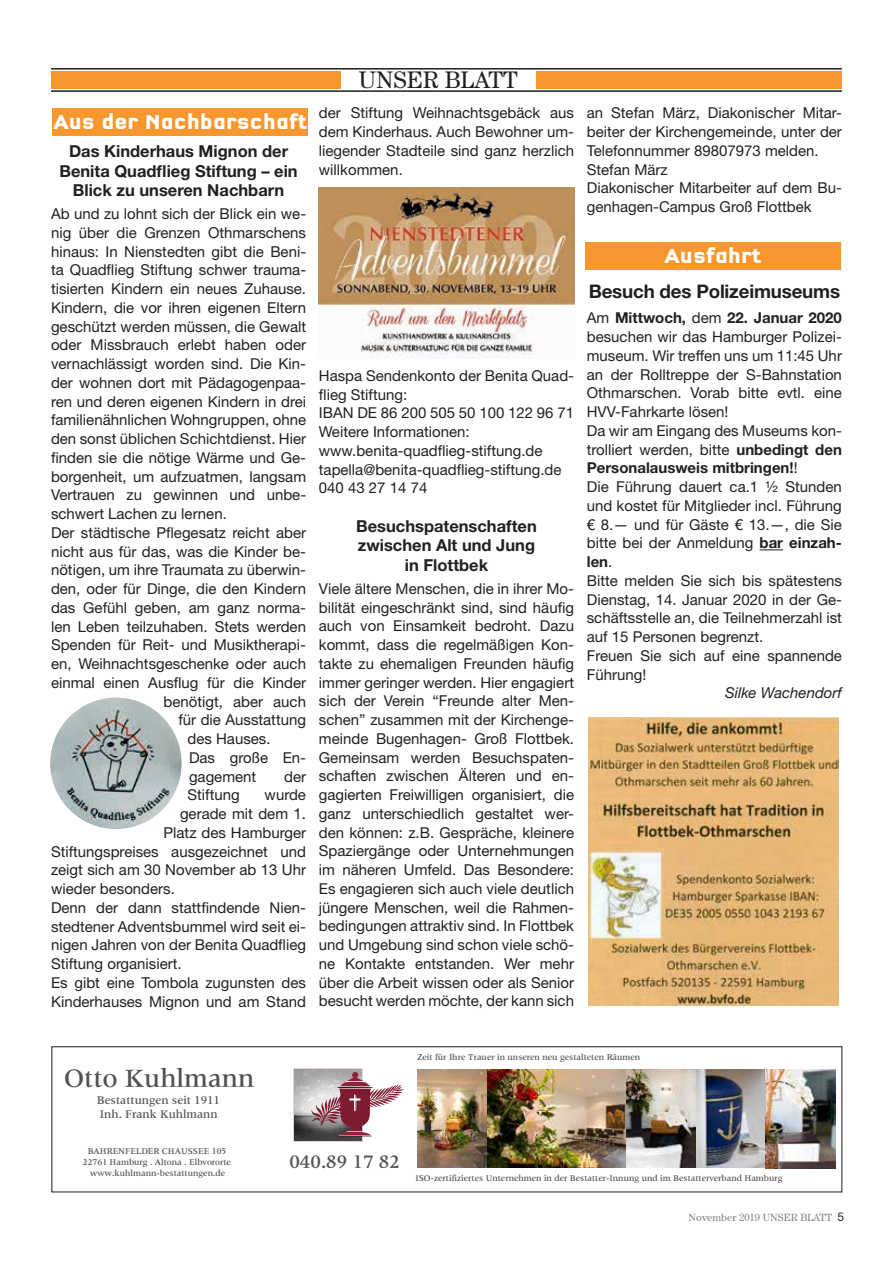
<style>
.page{position:relative;width:893px;height:1263px;background:#fff}
.page>*{position:absolute;margin:0;border:0;box-sizing:border-box;transform-origin:0 0}
.t1{font:27px "Latin 725 Md BT";color:#54524f}
.t2{font:24px "Century Std";color:#231f20}
.t3{font:700 21px "Q Type Cond";letter-spacing:-.03em;color:#fff}
.t4{font:19.5px "Latin 725 Md BT";color:#54524f}
.t5{font:700 18.75px "Helvetica Neue LT Std";letter-spacing:-.01em;color:#231f20}
.t6{font:700 16.5px/19.5px "Helvetica Neue LT Std";color:#231f20;text-align:center}
.t7{font:15px/18.8px "Helvetica Neue LT Std";color:#231f20}
.t8{font:italic 15px "Helvetica Neue LT Std";color:#231f20}
.t9{font:12px/13.5px "Latin 725 Md BT";color:#54524f}
.t10{font:10.5px "Century Std";color:#808285}
.t11{font:9px/11.1px "Latin 725 Md BT";color:#54524f;text-align:center}
.s1{font-weight:700}
.s2{font-family:"Helvetica Neue LT Std";font-size:12px;color:#231f20}
</style>
<div class="page">
<div style="left:51px;top:72px;width:791px;height:17px;background:#f7972d"></div>
<hr style="left:51px;top:68px;width:791px;height:2px;background:#231f20">
<hr style="left:51px;top:90px;width:791px;height:2px;background:#231f20">
<div style="left:341px;top:71px;width:195px;height:19px;background:#fff"></div>
<svg style="left:759px;top:549px;width:24px;height:1px"></svg>
<img style="left:589px;top:718px;width:249px;height:287px">
<div style="left:53px;top:108px;width:255px;height:27px;background:#f7972d"></div>
<img style="left:50px;top:697px;width:132px;height:132px;border-radius:66px">
<img style="left:319px;top:188px;width:255px;height:170px">
<div style="left:585px;top:242px;width:255px;height:28px;background:#f7972d"></div>
<div style="left:51px;top:1046px;width:791px;height:146px;border:1px solid #1f1a17"></div>
<svg style="left:294px;top:1069px;width:110px;height:73px"></svg>
<img style="left:417px;top:1069px;width:418px;height:99px">
<h3 class="t3" style="left:53px;top:109px;width:256px">Aus der Nachbarschaft</h3>
<p class="t6" style="left:59px;top:141px;width:240px">Das Kinderhaus Mignon der<br>Benita Quadflieg Stiftung – ein<br>Blick zu unseren Nachbarn</p>
<p class="t7" style="left:51px;top:204px;width:257px">Ab und zu lohnt sich der Blick ein we-</p>
<p class="t7" style="left:51px;top:223px;width:257px">nig über die Grenzen Othmarschens</p>
<p class="t7" style="left:51px;top:242px;width:257px">hinaus: In Nienstedten gibt die Beni-</p>
<p class="t7" style="left:51px;top:260px;width:257px">ta Quadflieg Stiftung schwer trauma-</p>
<p class="t7" style="left:51px;top:279px;width:257px">tisierten Kindern ein neues Zuhause.</p>
<p class="t7" style="left:51px;top:298px;width:257px">Kindern, die vor ihren eigenen Eltern</p>
<p class="t7" style="left:51px;top:317px;width:257px">geschützt werden müssen, die Gewalt</p>
<p class="t7" style="left:51px;top:335px;width:257px">oder Missbrauch erlebt haben oder</p>
<p class="t7" style="left:51px;top:354px;width:257px">vernachlässigt worden sind. Die Kin-</p>
<p class="t7" style="left:51px;top:373px;width:257px">der wohnen dort mit Pädagogenpaa-</p>
<p class="t7" style="left:51px;top:392px;width:257px">ren und deren eigenen Kindern in drei</p>
<p class="t7" style="left:51px;top:410px;width:257px">familienähnlichen Wohngruppen, ohne</p>
<p class="t7" style="left:51px;top:429px;width:257px">den sonst üblichen Schichtdienst. Hier</p>
<p class="t7" style="left:51px;top:448px;width:257px">finden sie die nötige Wärme und Ge-</p>
<p class="t7" style="left:51px;top:467px;width:257px">borgenheit, um aufzuatmen, langsam</p>
<p class="t7" style="left:51px;top:485px;width:257px">Vertrauen zu gewinnen und unbe-</p>
<p class="t7" style="left:51px;top:504px;width:177px">schwert Lachen zu lernen.</p>
<p class="t7" style="left:51px;top:523px;width:257px">Der städtische Pflegesatz reicht aber</p>
<p class="t7" style="left:51px;top:542px;width:257px">nicht aus für das, was die Kinder be-</p>
<p class="t7" style="left:51px;top:560px;width:257px">nötigen, um ihre Traumata zu überwin-</p>
<p class="t7" style="left:51px;top:579px;width:257px">den, oder für Dinge, die den Kindern</p>
<p class="t7" style="left:51px;top:598px;width:256px">das Gefühl geben, am ganz norma-</p>
<p class="t7" style="left:51px;top:617px;width:257px">len Leben teilzuhaben. Stets werden</p>
<p class="t7" style="left:51px;top:635px;width:256px">Spenden für Reit- und Musiktherapi-</p>
<p class="t7" style="left:51px;top:654px;width:256px">en, Weihnachtsgeschenke oder auch</p>
<p class="t7" style="left:51px;top:673px;width:257px">einmal einen Ausflug für die Kinder</p>
<p class="t7" style="left:164px;top:692px;width:144px">benötigt, aber auch</p>
<p class="t7" style="left:179px;top:710px;width:129px">für die Ausstattung</p>
<p class="t7" style="left:188px;top:729px;width:85px">des Hauses.</p>
<p class="t7" style="left:189px;top:748px;width:118px">Das große En-</p>
<p class="t7" style="left:189px;top:767px;width:69px">gagement</p>
<p class="t7" style="left:284px;top:767px;width:23px">der</p>
<p class="t7" style="left:188px;top:785px;width:54px">Stiftung</p>
<p class="t7" style="left:265px;top:785px;width:43px">wurde</p>
<p class="t7" style="left:180px;top:804px;width:128px">gerade mit dem 1.</p>
<p class="t7" style="left:164px;top:823px;width:144px">Platz des Hamburger</p>
<p class="t7" style="left:51px;top:842px;width:257px">Stiftungspreises ausgezeichnet und</p>
<p class="t7" style="left:51px;top:860px;width:256px">zeigt sich am 30 November ab 13 Uhr</p>
<p class="t7" style="left:51px;top:879px;width:125px">wieder besonders.</p>
<p class="t7" style="left:51px;top:898px;width:255px">Denn der dann stattfindende Nien-</p>
<p class="t7" style="left:51px;top:917px;width:256px">stedtener Adventsbummel wird seit ei-</p>
<p class="t7" style="left:51px;top:935px;width:257px">nigen Jahren von der Benita Quadflieg</p>
<p class="t7" style="left:51px;top:954px;width:132px">Stiftung organisiert.</p>
<p class="t7" style="left:51px;top:973px;width:256px">Es gibt eine Tombola zugunsten des</p>
<p class="t7" style="left:51px;top:992px;width:256px">Kinderhauses Mignon und am Stand</p>
<h2 class="t2" style="left:359px;top:65px;width:160px">UNSER BLATT</h2>
<p class="t7" style="left:319px;top:104px;width:257px;text-align:justify">der Stiftung Weihnachtsgebäck aus dem Kinderhaus. Auch Bewohner um&shy;liegender Stadteile sind ganz herzlich willkommen.</p>
<p class="t7" style="left:319px;top:366px;width:257px">Haspa Sendenkonto der Benita Quad&shy;flieg Stiftung:<br>IBAN DE 86 200 505 50 100 122 96 71<br>Weitere Informationen: www.benita-quadflieg-stiftung.de tapella@benita-quadflieg-stiftung.de<br>040 43 27 14 74</p>
<p class="t6" style="left:356px;top:516px;width:182px">Besuchspatenschaften zwischen Alt und Jung in Flottbek</p>
<p class="t7" style="left:319px;top:579px;width:257px;text-align:justify">Viele ältere Menschen, die in ihrer Mo&shy;bilität eingeschränkt sind, sind häufig auch von Einsamkeit bedroht. Dazu kommt, dass die regelmäßigen Kon&shy;takte zu ehemaligen Freunden häufig immer geringer werden. Hier engagiert sich der Verein “Freunde alter Men&shy;schen” zusammen mit der Kirchenge&shy;meinde Bugenhagen- Groß Flottbek.<br>Gemeinsam werden Besuchspaten&shy;schaften zwischen Älteren und en&shy;gagierten Freiwilligen organisiert, die ganz unterschiedlich gestaltet wer&shy;den können: z.B. Gespräche, kleinere Spaziergänge oder Unternehmungen im näheren Umfeld. Das Besondere:<br>Es engagieren sich auch viele deutlich jüngere Menschen, weil die Rahmen&shy;bedingungen attraktiv sind. In Flottbek und Umgebung sind schon viele schö&shy;ne Kontakte entstanden. Wer mehr über die Arbeit wissen oder als Senior besucht werden möchte, der kann sich</p>
<p class="t7" style="left:587px;top:104px;width:257px">an Stefan März, Diakonischer Mitar&shy;beiter der Kirchengemeinde, unter der<br>Telefonnummer 89807973 melden.<br>Stefan März<br>Diakonischer Mitarbeiter auf dem Bu&shy;genhagen-Campus Groß Flottbek</p>
<h3 class="t3" style="left:664px;top:244px;width:98px">Ausfahrt</h3>
<p class="t5" style="left:589px;top:280px;width:253px">Besuch des Polizeimuseums</p>
<p class="t7" style="left:587px;top:308px;width:257px">Am <span class="s1">Mittwoch,</span> dem <span class="s1">22. Januar 2020 </span>besuchen wir das Hamburger Polizei&shy;museum. Wir treffen uns um 11:45 Uhr an der Rolltreppe der S-Bahnstation<br>Othmarschen. Vorab bitte evtl. eine<br>HVV-Fahrkarte lösen!<br>Da wir am Eingang des Museums kon&shy;trolliert werden, bitte <span class="s1">unbedingt den<br>Personalausweis mitbringen!</span>!<br>Die Führung dauert ca.1 ½ Stunden und kostet für Mitglieder incl. Führung € 8.— und für Gäste € 13.—, die Sie bitte bei der Anmeldung <span class="s1">bar einzah&shy;len</span>.<br>Bitte melden Sie sich bis spätestens<br>Dienstag, 14. Januar 2020 in der Ge&shy;schäftsstelle an, die Teilnehmerzahl ist auf 15 Personen begrenzt.<br>Freuen Sie sich auf eine spannende<br>Führung!</p>
<p class="t8" style="left:725px;top:684px;width:118px">Silke Wachendorf</p>
<h1 class="t1" style="left:64px;top:1060px;width:192px">Otto Kuhlmann</h1>
<p class="t9" style="left:97px;top:1094px;width:125px">Bestattungen seit 1911<br>Inh. Frank Kuhlmann</p>
<p class="t11" style="left:417px;top:1052px;width:225px">Zeit für Ihre Trauer in unseren neu gestalteten Räumen</p>
<p class="t11" style="left:83px;top:1146px;width:150px">BAHRENFELDER CHAUSSEE 105<br>22761 Hamburg . Altona . Elbvororte www.kuhlmann-bestattungen.de</p>
<h3 class="t4" style="left:289px;top:1148px;width:112px">040.89 17 82</h3>
<p class="t11" style="left:415px;top:1173px;width:369px">ISO-zertifiziertes Unternehmen in der Bestatter-Innung und im Bestatterverband Hamburg</p>
<p class="t10" style="left:689px;top:1211px;width:157px">November 2019 UNSER BLATT <span class="s2">5</span></p>
</div>
